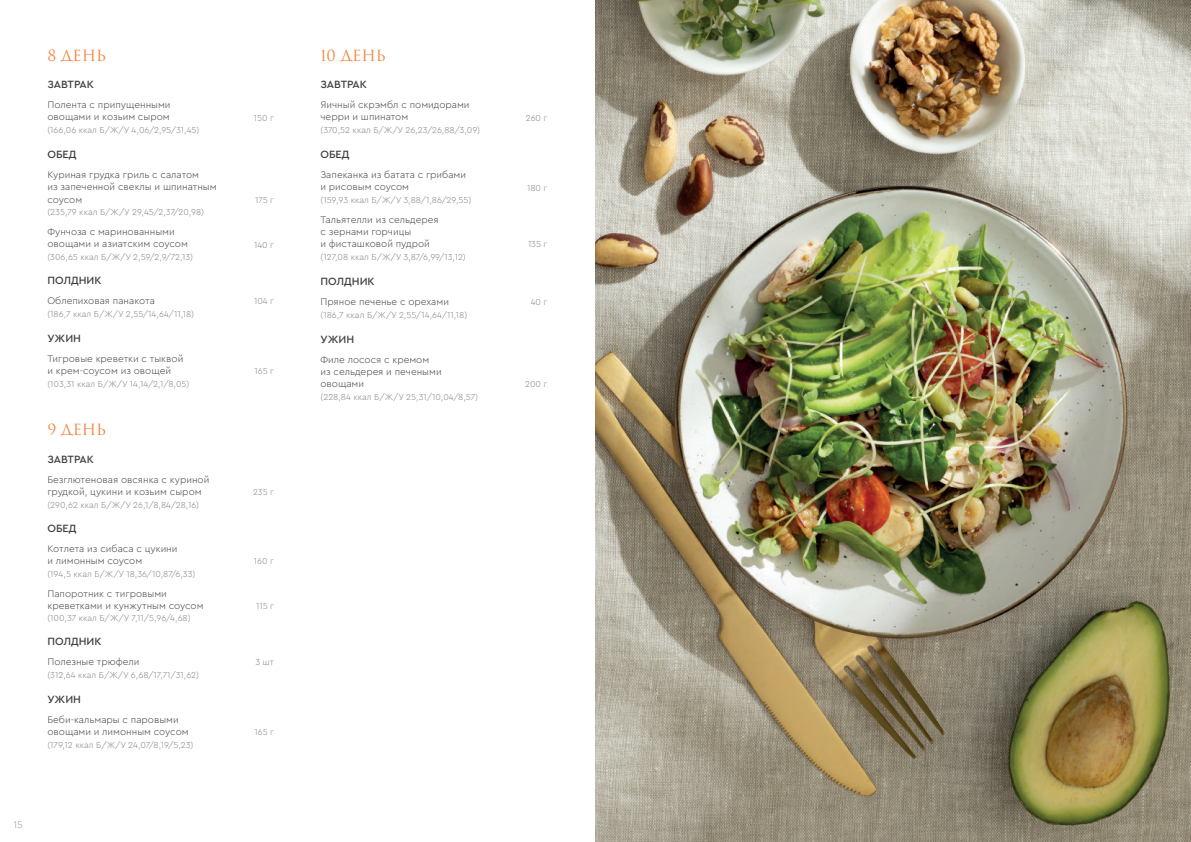
<style>
.page{position:relative;width:1191px;height:842px;background:#fff}
.page>*{position:absolute;margin:0;border:0;box-sizing:border-box;transform-origin:0 0}
.t1{font:15px "Trajan Pro 3";color:#f5843f}
.t2{font:500 11px "Cera Pro";color:#3e3e3f}
.t3{font:300 10px/12px "Cera Pro";color:#3e3e3f}
.t4{font:300 10px "Cera Pro";color:#939598}
.t5{font:300 9px "Cera Pro";color:#808285}
</style>
<div class="page">
<img style="left:595px;top:0;width:596px;height:842px">
<h1 class="t1" style="left:47px;top:45px;width:60px">8 ДЕНЬ</h1>
<p class="t2" style="left:47px;top:77px;width:48px">ЗАВТРАК</p>
<p class="t3" style="left:47px;top:99px;width:125px">Полента с припущенными овощами и козьим сыром</p>
<p class="t5" style="left:47px;top:124px;width:153px">(166,06 ккал Б/Ж/У 4,06/2,95/31,45)</p>
<p class="t2" style="left:47px;top:147px;width:31px">ОБЕД</p>
<p class="t3" style="left:47px;top:169px;width:171px">Куриная грудка гриль с салатом<br>из запеченной свеклы и шпинатным соусом</p>
<p class="t5" style="left:47px;top:206px;width:158px">(235,79 ккал Б/Ж/У 29,45/2,37/20,98)</p>
<p class="t3" style="left:47px;top:226px;width:142px">Фунчоза с маринованными овощами и азиатским соусом</p>
<p class="t5" style="left:47px;top:251px;width:147px">(306,65 ккал Б/Ж/У 2,59/2,9/72,13)</p>
<p class="t2" style="left:47px;top:273px;width:56px">ПОЛДНИК</p>
<p class="t3" style="left:47px;top:294px;width:109px">Облепиховая панакота</p>
<p class="t5" style="left:47px;top:308px;width:148px">(186,7 ккал Б/Ж/У 2,55/14,64/11,18)</p>
<p class="t2" style="left:47px;top:331px;width:35px">УЖИН</p>
<p class="t3" style="left:47px;top:352px;width:137px">Тигровые креветки с тыквой и крем-соусом из овощей</p>
<p class="t5" style="left:47px;top:378px;width:143px">(103,31 ккал Б/Ж/У 14,14/2,1/8,05)</p>
<h1 class="t1" style="left:47px;top:419px;width:60px">9 ДЕНЬ</h1>
<p class="t2" style="left:47px;top:452px;width:48px">ЗАВТРАК</p>
<p class="t3" style="left:47px;top:473px;width:163px">Безглютеновая овсянка с куриной грудкой, цукини и козьим сыром</p>
<p class="t5" style="left:47px;top:499px;width:153px">(290,62 ккал Б/Ж/У 26,1/8,84/28,16)</p>
<p class="t2" style="left:47px;top:521px;width:31px">ОБЕД</p>
<p class="t3" style="left:47px;top:542px;width:132px">Котлета из сибаса с цукини и лимонным соусом</p>
<p class="t5" style="left:47px;top:567px;width:149px">(194,5 ккал Б/Ж/У 18,36/10,87/6,33)</p>
<p class="t3" style="left:47px;top:587px;width:158px">Папоротник с тигровыми креветками и кунжутным соусом</p>
<p class="t5" style="left:47px;top:612px;width:145px">(100,37 ккал Б/Ж/У 7,11/5,96/4,68)</p>
<p class="t2" style="left:47px;top:634px;width:56px">ПОЛДНИК</p>
<p class="t3" style="left:47px;top:655px;width:94px">Полезные трюфели</p>
<p class="t5" style="left:47px;top:669px;width:153px">(312,64 ккал Б/Ж/У 6,68/17,71/31,62)</p>
<p class="t2" style="left:47px;top:692px;width:35px">УЖИН</p>
<p class="t3" style="left:47px;top:713px;width:143px">Беби-кальмары с паровыми овощами и лимонным соусом</p>
<p class="t5" style="left:47px;top:739px;width:148px">(179,12 ккал Б/Ж/У 24,07/8,19/5,23)</p>
<p class="t4" style="left:13px;top:818px;width:11px">15</p>
<p class="t5" style="left:254px;top:112px;width:22px">150 г</p>
<p class="t5" style="left:255px;top:194px;width:21px">175 г</p>
<p class="t5" style="left:254px;top:239px;width:21px">140 г</p>
<p class="t5" style="left:254px;top:295px;width:21px">104 г</p>
<p class="t5" style="left:254px;top:365px;width:21px">165 г</p>
<p class="t5" style="left:253px;top:486px;width:23px">235 г</p>
<p class="t5" style="left:254px;top:555px;width:22px">160 г</p>
<p class="t5" style="left:256px;top:600px;width:19px">115 г</p>
<p class="t5" style="left:255px;top:656px;width:20px">3 шт</p>
<p class="t5" style="left:254px;top:726px;width:21px">165 г</p>
<h1 class="t1" style="left:320px;top:45px;width:67px">10 ДЕНЬ</h1>
<p class="t2" style="left:320px;top:77px;width:48px">ЗАВТРАК</p>
<p class="t3" style="left:320px;top:99px;width:150px">Яичный скрэмбл с помидорами черри и шпинатом</p>
<p class="t5" style="left:320px;top:124px;width:161px">(370,52 ккал Б/Ж/У 26,23/26,88/3,09)</p>
<p class="t2" style="left:320px;top:147px;width:31px">ОБЕД</p>
<p class="t3" style="left:320px;top:169px;width:147px">Запеканка из батата с грибами и рисовым соусом</p>
<p class="t5" style="left:320px;top:194px;width:152px">(159,93 ккал Б/Ж/У 3,88/1,86/29,55)</p>
<p class="t3" style="left:320px;top:214px;width:120px">Тальятелли из сельдерея с зернами горчицы<br>и фисташковой пудрой</p>
<p class="t5" style="left:320px;top:251px;width:147px">(127,08 ккал Б/Ж/У 3,87/6,99/13,12)</p>
<p class="t2" style="left:320px;top:274px;width:56px">ПОЛДНИК</p>
<p class="t3" style="left:320px;top:296px;width:130px">Пряное печенье с орехами</p>
<p class="t5" style="left:320px;top:309px;width:148px">(186,7 ккал Б/Ж/У 2,55/14,64/11,18)</p>
<p class="t2" style="left:320px;top:332px;width:35px">УЖИН</p>
<p class="t3" style="left:320px;top:354px;width:123px">Филе лосося с кремом из сельдерея и печеными овощами</p>
<p class="t5" style="left:320px;top:391px;width:159px">(228,84 ккал Б/Ж/У 25,31/10,04/8,57)</p>
<p class="t5" style="left:526px;top:112px;width:23px">260 г</p>
<p class="t5" style="left:527px;top:182px;width:22px">180 г</p>
<p class="t5" style="left:528px;top:238px;width:21px">135 г</p>
<p class="t5" style="left:531px;top:296px;width:18px">40 г</p>
<p class="t5" style="left:525px;top:378px;width:24px">200 г</p>
</div>
